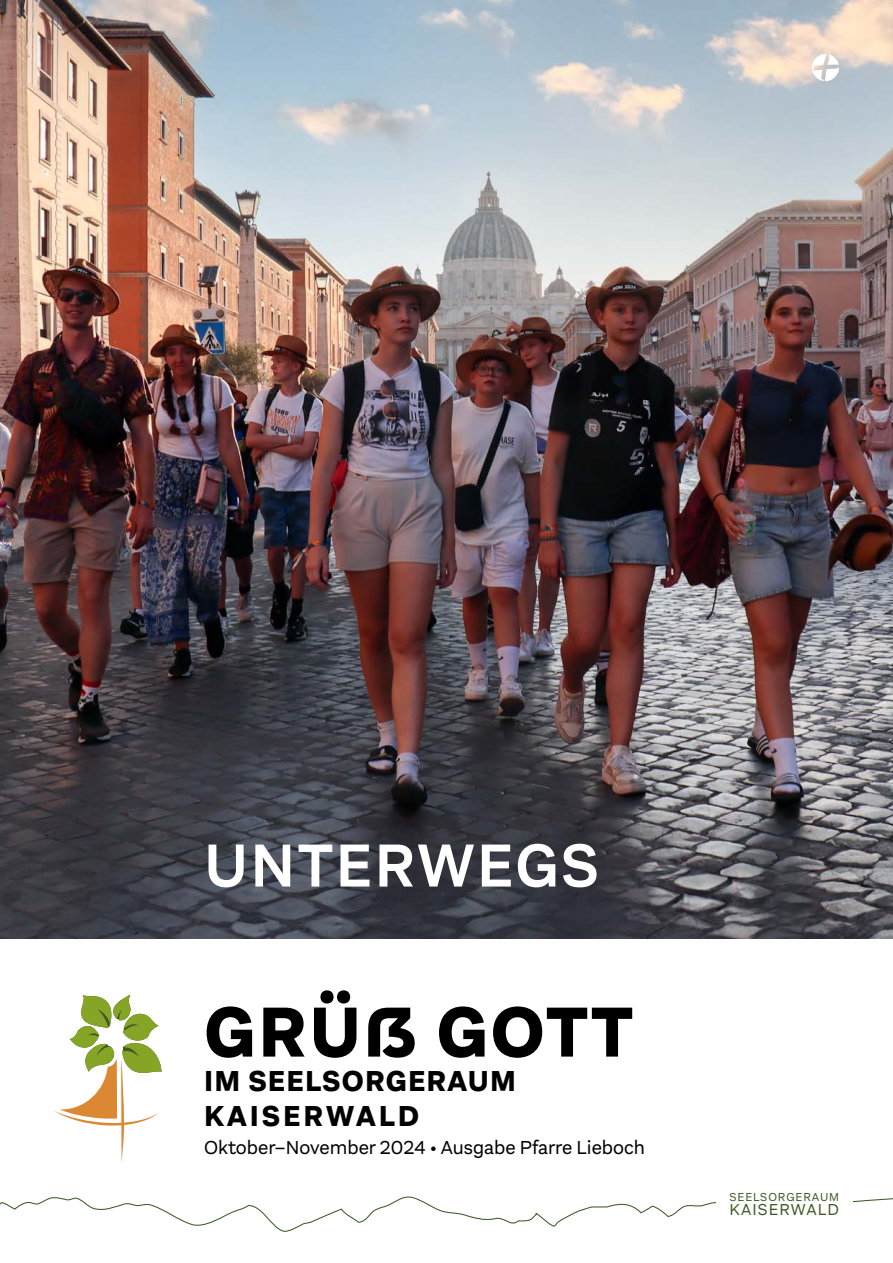
<style>
.page{position:relative;width:893px;height:1263px;background:#fff}
.page>*{position:absolute;margin:0;border:0;box-sizing:border-box;transform-origin:0 0}
.t1{font:800 73.5px "Aestetico";letter-spacing:.04em;color:#000}
.t2{font:600 63px "Aestetico";letter-spacing:.04em;color:#fff}
.t3{font:800 30px/34.5px "Aestetico";letter-spacing:.04em;color:#000}
.t4{font:19.5px "Aestetico";color:#000}
.t5{font:16.5px "Aestetico";letter-spacing:.07em;color:#3c5b24}
.t6{font:12px "Aestetico";letter-spacing:.08em;color:#3c5b24}
</style>
<div class="page">
<svg style="left:0;top:1068px;width:893px;height:164px"></svg>
<div style="left:716px;top:1182px;width:136px;height:43px;background:#fff"></div>
<svg style="left:54px;top:994px;width:107px;height:169px"></svg>
<img style="left:0;top:0;width:893px;height:939px">
<svg style="left:812px;top:54px;width:27px;height:27px"></svg>
<h2 class="t2" style="left:204px;top:828px;width:396px">UNTERWEGS</h2>
<h1 class="t1" style="left:204px;top:987px;width:430px">GRÜẞ GOTT</h1>
<h3 class="t3" style="left:204px;top:1064px;width:313px">IM SEELSORGERAUM<br>KAISERWALD</h3>
<p class="t4" style="left:204px;top:1136px;width:442px">Oktober–November 2024 • Ausgabe Pfarre Lieboch</p>
<p class="t6" style="left:729px;top:1190px;width:111px">SEELSORGERAUM</p>
<p class="t5" style="left:729px;top:1200px;width:111px">KAISERWALD</p>
</div>
